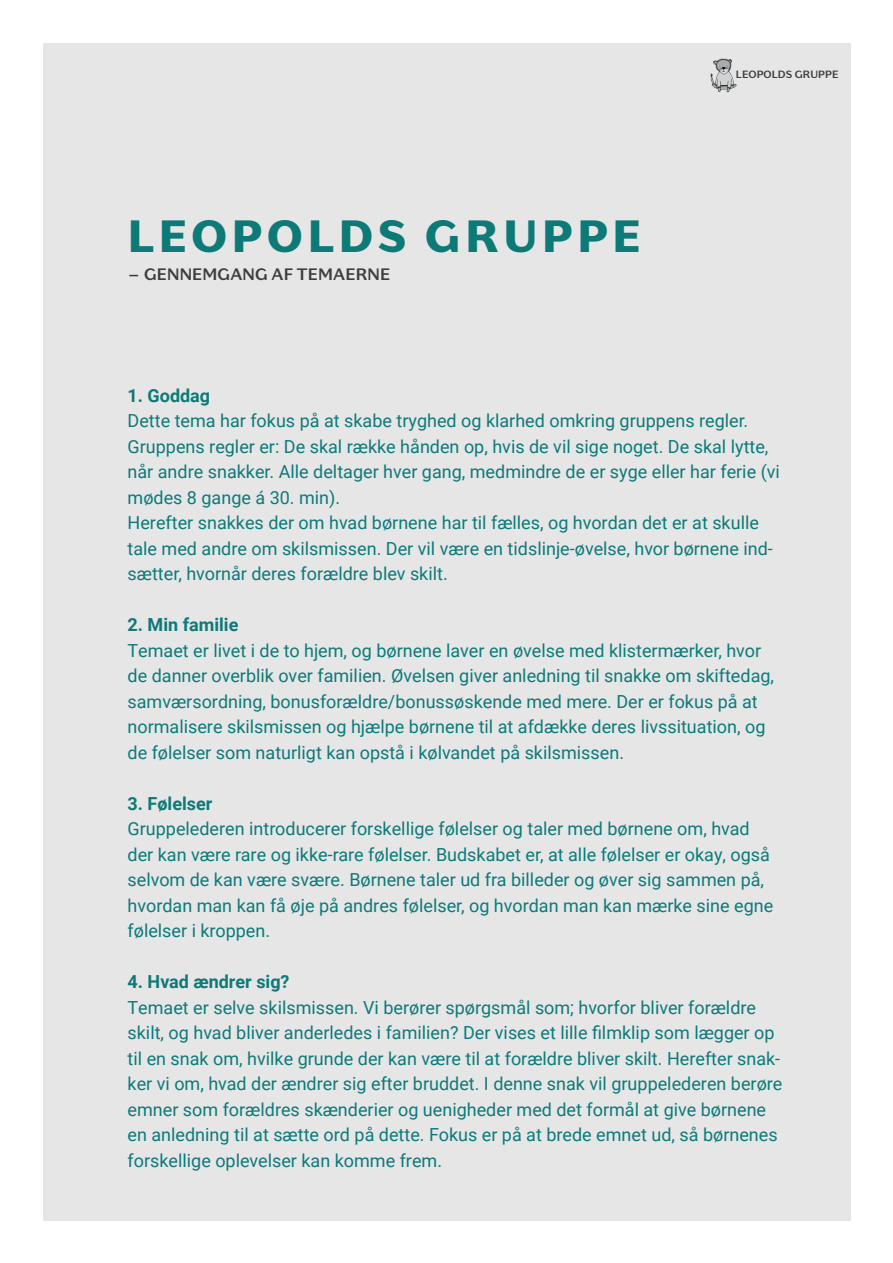
<style>
.page{position:relative;width:893px;height:1263px;background:#fff}
.page>*{position:absolute;margin:0;border:0;box-sizing:border-box;transform-origin:0 0}
.Overskrift{font:800 45px "Kontrapunkt Miki";letter-spacing:.11em;color:#0d7a78}
.t1{font:18px/25.5px "Roboto";color:#0d7a78}
.t2{font:700 18px "Roboto";color:#0d7a78}
.t3{font:700 16.5px "Kontrapunkt Miki";letter-spacing:.01em;color:#3e3e3f}
.t4{font:700 10.5px "Kontrapunkt Miki";letter-spacing:.01em;color:#3e3e3f}
</style>
<div class="page">
<div style="left:43px;top:43px;width:808px;height:1177px;background:#e6e6e7"></div>
<img style="left:710px;top:58px;width:27px;height:35px">
<p class="Overskrift" style="left:128px;top:206px;width:514px">LEOPOLDS GRUPPE</p>
<p class="t3" style="left:128px;top:264px;width:264px">– GENNEMGANG AF TEMAERNE</p>
<p class="t4" style="left:736px;top:68px;width:104px">LEOPOLDS GRUPPE</p>
<p class="t2" style="left:128px;top:383px;width:84px">1. Goddag</p>
<p class="t1" style="left:128px;top:407px;width:654px">Dette tema har fokus på at skabe tryghed og klarhed omkring gruppens regler.<br>Gruppens regler er: De skal række hånden op, hvis de vil sige noget. De skal lytte, når andre snakker. Alle deltager hver gang, medmindre de er syge eller har ferie (vi mødes 8 gange á 30. min).</p>
<p class="t1" style="left:128px;top:509px;width:647px">Herefter snakkes der om hvad børnene har til fælles, og hvordan det er at skulle tale med andre om skilsmissen. Der vil være en tidslinje-øvelse, hvor børnene ind&shy;sætter, hvornår deres forældre blev skilt.</p>
<p class="t2" style="left:128px;top:612px;width:112px">2. Min familie</p>
<p class="t1" style="left:128px;top:637px;width:648px">Temaet er livet i de to hjem, og børnene laver en øvelse med klistermærker, hvor de danner overblik over familien. Øvelsen giver anledning til snakke om skiftedag, samværsordning, bonusforældre/bonussøskende med mere. Der er fokus på at normalisere skilsmissen og hjælpe børnene til at afdække deres livssituation, og de følelser som naturligt kan opstå i kølvandet på skilsmissen.</p>
<p class="t2" style="left:128px;top:791px;width:86px">3. Følelser</p>
<p class="t1" style="left:128px;top:815px;width:647px">Gruppelederen introducerer forskellige følelser og taler med børnene om, hvad der kan være rare og ikke-rare følelser. Budskabet er, at alle følelser er okay, også selvom de kan være svære. Børnene taler ud fra billeder og øver sig sammen på, hvordan man kan få øje på andres følelser, og hvordan man kan mærke sine egne følelser i kroppen.</p>
<p class="t2" style="left:128px;top:969px;width:164px">4. Hvad ændrer sig?</p>
<p class="t1" style="left:128px;top:994px;width:656px">Temaet er selve skilsmissen. Vi berører spørgsmål som; hvorfor bliver forældre skilt, og hvad bliver anderledes i familien? Der vises et lille filmklip som lægger op til en snak om, hvilke grunde der kan være til at forældre bliver skilt. Herefter snak&shy;ker vi om, hvad der ændrer sig efter bruddet. I denne snak vil gruppelederen berøre emner som forældres skænderier og uenigheder med det formål at give børnene en anledning til at sætte ord på dette. Fokus er på at brede emnet ud, så børnenes forskellige oplevelser kan komme frem.</p>
</div>
